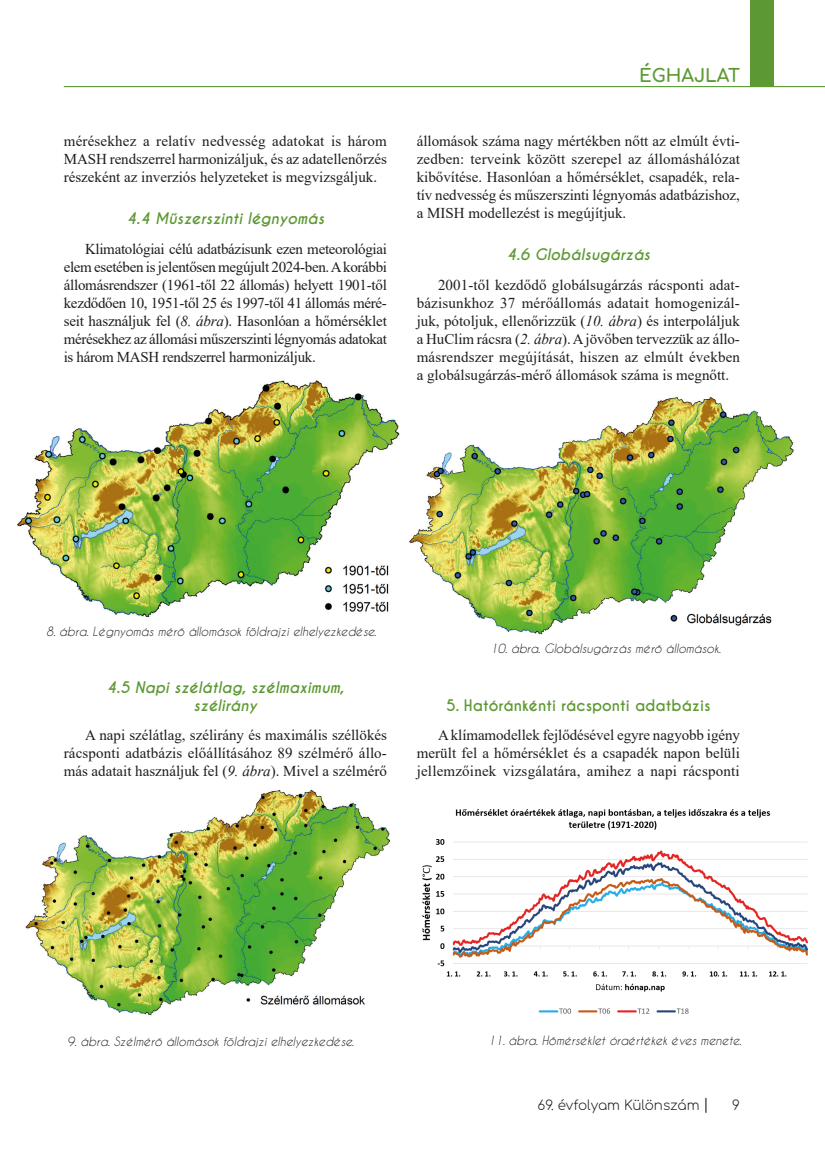
<style>
.page{position:relative;width:825px;height:1166px;background:#fff}
.page>*{position:absolute;margin:0;border:0;box-sizing:border-box;transform-origin:0 0}
.t1{font:700 18px "Comfortaa";color:#5d9933}
.törzsszöveg{font:15px/18px "Times New Roman";color:#1d1d1b;text-align:justify}
.alcím-fejezetcím{font:italic 700 15px/18px "Caviar Dreams";color:#5d9933;text-align:center}
.alcím-fejezetcím-2{font:700 15px "Caviar Dreams";color:#5d9933}
.t2{font:300 13.5px "Comfortaa";color:#1d1d1b}
.képaláírás{font:italic 12px "Caviar Dreams";color:#1d1d1b}
.s1{font-style:italic}
</style>
<div class="page">
<hr style="left:64px;top:86px;width:761px;height:1px;background:#5d9933">
<div style="left:750px;top:0;width:24px;height:87px;background:#5d9933"></div>
<svg style="left:705px;top:1097px;width:1px;height:15px"></svg>
<img style="left:17px;top:380px;width:383px;height:238px">
<img style="left:409px;top:397px;width:385px;height:238px">
<img style="left:422px;top:809px;width:386px;height:205px">
<img style="left:25px;top:789px;width:365px;height:227px">
<p class="törzsszöveg" style="left:64px;top:131px;width:325px">mérésekhez a relatív nedvesség adatokat is három MASH rendszerrel harmonizáljuk, és az adatellenőrzés részeként az inverziós helyzeteket is megvizsgáljuk.</p>
<p class="alcím-fejezetcím" style="left:127px;top:210px;width:199px">4.4 Műszerszinti légnyomás</p>
<p class="törzsszöveg" style="left:64px;top:239px;width:325px;text-indent:21px">Klimatológiai célú adatbázisunk ezen meteorológiai elem esetében is jelentősen megújult 2024-ben. A korábbi állomásrendszer (1961-től 22 állomás) helyett 1901-től kezdődően 10, 1951-től 25 és 1997-től 41 állomás méré&shy;seit használjuk fel (<span class="s1">8. ábra</span>). Hasonlóan a hőmérséklet mérésekhez az állomási műszerszinti légnyomás adatokat is három MASH rendszerrel harmonizáljuk.</p>
<p class="t1" style="left:639px;top:59px;width:102px">ÉGHAJLAT</p>
<p class="törzsszöveg" style="left:417px;top:131px;width:325px">állomások száma nagy mértékben nőtt az elmúlt évti&shy;zedben: terveink között szerepel az állomáshálózat kibővítése. Hasonlóan a hőmérséklet, csapadék, rela&shy;tív nedvesség és műszerszinti légnyomás adatbázishoz, a MISH modellezést is megújítjuk.</p>
<p class="alcím-fejezetcím" style="left:507px;top:246px;width:145px">4.6 Globálsugárzás</p>
<p class="törzsszöveg" style="left:417px;top:275px;width:325px;text-indent:21px">2001-től kezdődő globálsugárzás rácsponti adat&shy;bázisunkhoz 37 mérőállomás adatait homogenizál&shy;juk, pótoljuk, ellenőrizzük (<span class="s1">10. ábra</span>) és interpoláljuk a HuClim rácsra (<span class="s1">2. ábra</span>). A jövőben tervezzük az állo&shy;másrendszer megújítását, hiszen az elmúlt években a globálsugárzás-mérő állomások száma is megnőtt.</p>
<p class="képaláírás" style="left:46px;top:624px;width:332px">8. ábra. Légnyomás mérő állomások földrajzi elhelyezkedése.</p>
<p class="alcím-fejezetcím" style="left:107px;top:678px;width:239px">4.5 Napi szélátlag, szélmaximum, szélirány</p>
<p class="törzsszöveg" style="left:64px;top:725px;width:325px;text-indent:21px">A napi szélátlag, szélirány és maximális széllökés rácsponti adatbázis előállításához 89 szélmérő állo&shy;más adatait használjuk fel (<span class="s1">9. ábra</span>). Mivel a szélmérő</p>
<p class="képaláírás" style="left:490px;top:641px;width:232px">10. ábra. Globálsugárzás mérő állomások.</p>
<p class="alcím-fejezetcím-2" style="left:446px;top:695px;width:266px">5. Hatóránkénti rácsponti adatbázis</p>
<p class="törzsszöveg" style="left:417px;top:725px;width:325px;text-indent:21px">A klímamodellek fejlődésével egyre nagyobb igény merült fel a hőmérséklet és a csapadék napon belüli jellemzőinek vizsgálatára, amihez a napi rácsponti</p>
<p class="képaláírás" style="left:67px;top:1033px;width:288px">9. ábra. Szélmérő állomások földrajzi elhelyezkedése.</p>
<p class="képaláírás" style="left:488px;top:1032px;width:255px">11. ábra. Hőmérséklet óraértékek éves menete.</p>
<p class="t2" style="left:538px;top:1092px;width:163px">69. évfolyam Különszám</p>
<p class="t2" style="left:732px;top:1092px;width:9px">9</p>
</div>
